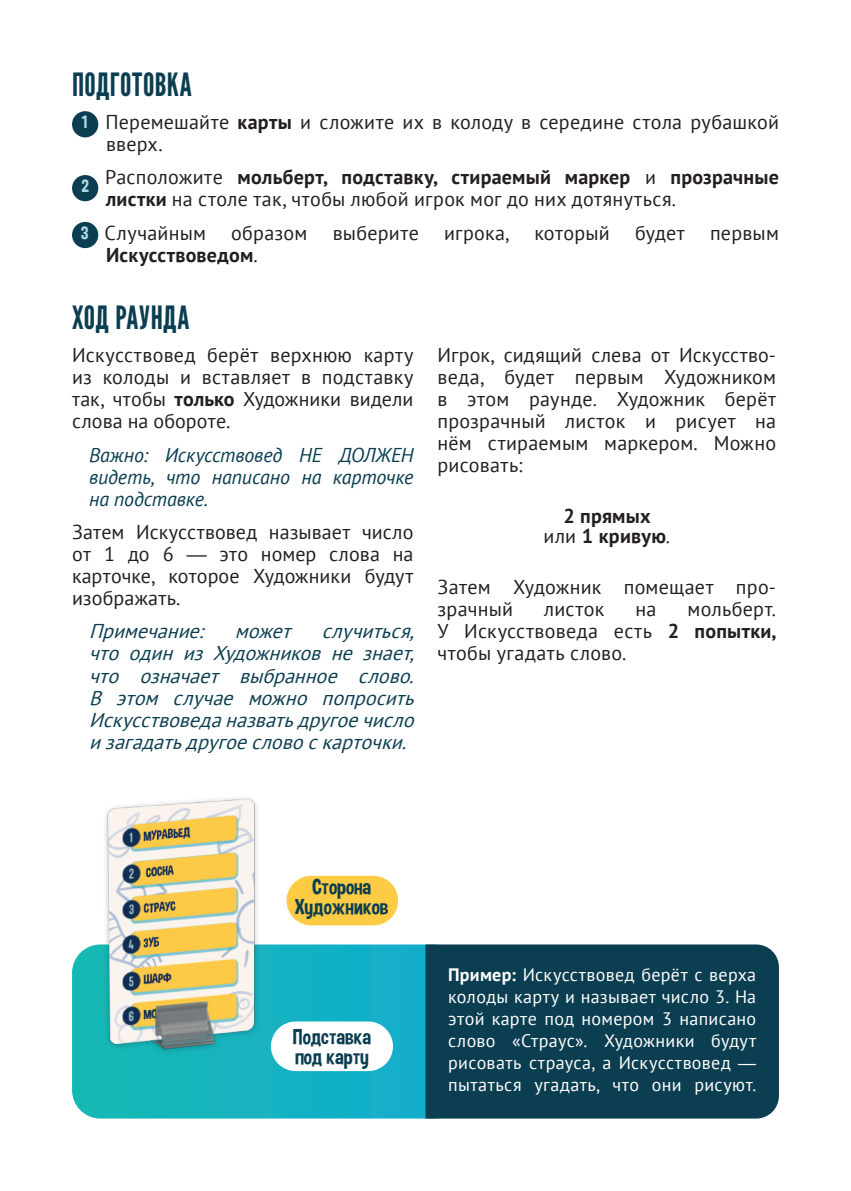
<style>
.page{position:relative;width:851px;height:1191px;background:#fff}
.page>*{position:absolute;margin:0;border:0;box-sizing:border-box;transform-origin:0 0}
.t1{font:32px "League Gothic";letter-spacing:.02em;color:#0b3e51}
.t2{font:22px/20px "Dimbo";color:#0b3e51}
.t3{font:20px/22px "PT Sans";letter-spacing:.01em;color:#231f20;text-align:justify}
.t4{font:italic 20px/22px "PT Sans";color:#0b3e51;text-align:justify}
.t5{font:italic 20px/22px "PT Sans";letter-spacing:-.01em;color:#0b3e51;text-align:justify}
.t6{font:700 20px/20px "PT Sans";letter-spacing:.01em;color:#231f20;text-align:center}
.t7{font:18px/22px "PT Sans";letter-spacing:.03em;color:#fff;text-align:justify}
.s1{font-family:"Dimbo";font-size:18px;color:#b0dae3}
.s2{font-weight:700}
.s3{font-weight:400}
.s4{font-family:"Gill Sans C"}
.s5{font-family:"Gill Sans Nova";font-weight:500}
</style>
<div class="page">
<svg style="left:72px;top:944px;width:353px;height:174px;background:#15b1c3"></svg>
<img style="left:72px;top:797px;width:231px;height:283px">
<div style="left:425px;top:944px;width:353px;height:174px;background:#0b3e51"></div>
<div style="left:271px;top:1021px;width:122px;height:50px;background:#fff;border-radius:25px"></div>
<div style="left:286px;top:875px;width:112px;height:50px;background:#fecb45;border-radius:25px"></div>
<div style="left:72px;top:111px;width:26px;height:26px;background:#0b3e51;border-radius:50%"></div>
<div style="left:72px;top:175px;width:26px;height:26px;background:#0b3e51;border-radius:50%"></div>
<div style="left:72px;top:222px;width:26px;height:26px;background:#0b3e51;border-radius:50%"></div>
<p class="t1" style="left:72px;top:66px;width:121px">ПОДГОТОВКА</p>
<p class="t3" style="left:106px;top:110px;width:674px;text-indent:-24px"><span class="s1">1</span> Перемешайте <span class="s2">карты</span> и сложите их в колоду в середине стола рубашкой вверх.</p>
<p class="t3" style="left:106px;top:166px;width:674px;text-indent:-25px"><sub>2</sub> Расположите <span class="s2">мольберт, подставку, стираемый маркер</span> и <span class="s2">прозрачные листки</span> на столе так, чтобы любой игрок мог до них дотянуться.</p>
<p class="t3" style="left:81px;top:221px;width:126px"><span class="s1">3</span> Случайным</p>
<p class="t3" style="left:231px;top:221px;width:78px">образом</p>
<p class="t3" style="left:332px;top:221px;width:88px">выберите</p>
<p class="t3" style="left:444px;top:221px;width:67px">игрока,</p>
<p class="t3" style="left:534px;top:221px;width:77px">который</p>
<p class="t3" style="left:635px;top:221px;width:51px">будет</p>
<p class="t3" style="left:710px;top:221px;width:70px">первым</p>
<p class="t6" style="left:106px;top:244px;width:153px">Искусствоведом<span class="s3">.</span></p>
<p class="t1" style="left:72px;top:299px;width:119px">ХОД РАУНДА</p>
<p class="t3" style="left:72px;top:344px;width:343px">Искусствовед берёт верхнюю карту из колоды и вставляет в подставку так, чтобы <span class="s2">только</span> Художники видели слова на обороте.</p>
<p class="t5" style="left:89px;top:443px;width:326px">Важно: Искусствовед НЕ ДОЛЖЕН видеть, что написано на карточке на подставке.</p>
<p class="t3" style="left:72px;top:520px;width:343px">Затем Искусствовед называет число от 1 до 6 <span class="s4">—</span> это номер слова на карточке, которое Художники будут изображать.</p>
<p class="t4" style="left:89px;top:620px;width:332px">Примечание: может случиться, что один из Художников не знает, что означает выбранное слово.<br>В этом случае можно попросить Искусствоведаназватьдругоечисло изагадатьдругоесловоскарточки.</p>
<p class="t3" style="left:437px;top:343px;width:340px">Игрок, сидящий слева от Искусство&shy;веда, будет первым Художником в этом раунде. Художник берёт прозрачный листок и рисует на нём стираемым маркером. Можно рисовать:</p>
<p class="t6" style="left:543px;top:506px;width:128px">2 прямых<br><span class="s3">или</span> 1 кривую<span class="s3">.</span></p>
<p class="t3" style="left:437px;top:576px;width:340px">Затем Художник помещает про&shy;зрачный</p>
<p class="t3" style="left:437px;top:598px;width:340px;text-indent:250px">мольберт.<br>У Искусствоведа есть <span class="s2">2 попытки, </span>чтобы угадать слово.</p>
<p class="t3" style="left:544px;top:598px;width:62px">листок</p>
<p class="t3" style="left:635px;top:598px;width:22px">на</p>
<p class="t2" style="left:295px;top:876px;width:95px;text-align:center">Сторона<br>Художников</p>
<p class="t2" style="left:293px;top:1026px;width:79px">Подставка под карту</p>
<p class="t7" style="left:448px;top:963px;width:309px"><span class="s2">Пример:</span> Искусствовед берёт с верха колоды карту и называет число 3. На этой карте под номером 3 написано слово «Страус». Художники будут рисовать страуса, а Искусствовед <span class="s5">— </span>пытаться угадать, что они рисуют.</p>
</div>
